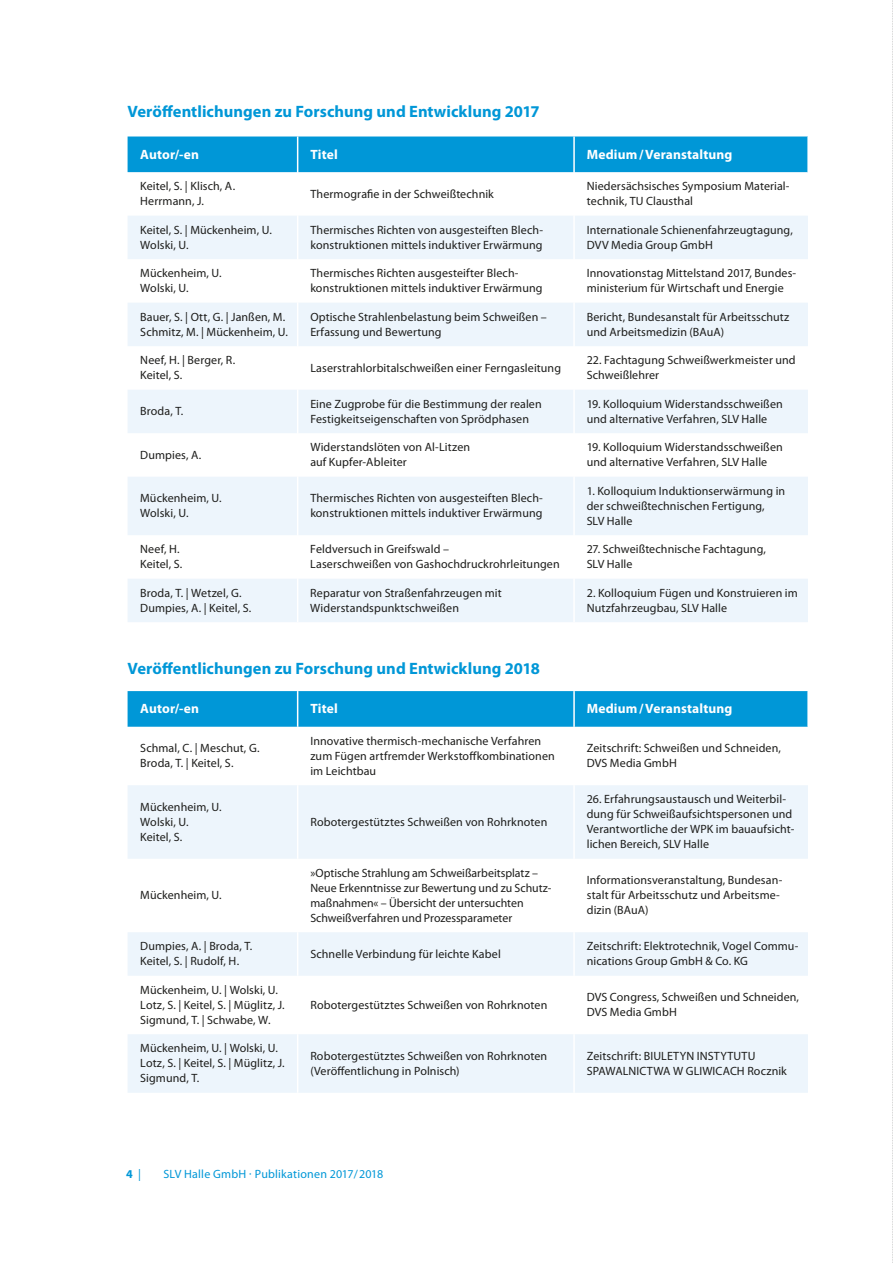
<style>
.page{position:relative;width:893px;height:1263px;background:#fff}
.page>*{position:absolute;margin:0;border:0;box-sizing:border-box;transform-origin:0 0}
.t1{font:700 16.5px "Myriad Pro";color:#0097d7}
.t2{font:700 13.5px "Myriad Pro";letter-spacing:.01em;color:#fff}
.t3{font:12px/15px "Myriad Pro";letter-spacing:.01em;color:#1d1d1b}
.t4{font:12px "Myriad Pro";letter-spacing:.015em;color:#0097d7}
.t5{font:700 12px "Myriad Pro";color:#0097d7}
.s1{font-weight:400}
</style>
<div class="page">
<div style="left:128px;top:136px;width:680px;height:36px;background:#0097d7"></div>
<svg style="left:128px;top:216px;width:680px;height:406px;fill:#edf5fc"></svg>
<hr style="left:297px;top:216px;width:1px;height:43px;background:#fff">
<hr style="left:573px;top:216px;width:2px;height:43px;background:#fff">
<hr style="left:297px;top:259px;width:1px;height:44px;background:#fff">
<hr style="left:573px;top:259px;width:2px;height:44px;background:#fff">
<hr style="left:297px;top:303px;width:1px;height:43px;background:#fff">
<hr style="left:573px;top:303px;width:2px;height:43px;background:#fff">
<hr style="left:297px;top:346px;width:1px;height:44px;background:#fff">
<hr style="left:573px;top:346px;width:2px;height:44px;background:#fff">
<hr style="left:297px;top:390px;width:1px;height:43px;background:#fff">
<hr style="left:573px;top:390px;width:2px;height:43px;background:#fff">
<hr style="left:297px;top:137px;width:1px;height:35px;background:#fff">
<hr style="left:573px;top:137px;width:2px;height:35px;background:#fff">
<hr style="left:297px;top:433px;width:1px;height:44px;background:#fff">
<hr style="left:573px;top:433px;width:2px;height:44px;background:#fff">
<hr style="left:297px;top:477px;width:1px;height:58px;background:#fff">
<hr style="left:573px;top:477px;width:2px;height:58px;background:#fff">
<hr style="left:297px;top:535px;width:1px;height:44px;background:#fff">
<hr style="left:573px;top:535px;width:2px;height:44px;background:#fff">
<hr style="left:297px;top:579px;width:1px;height:43px;background:#fff">
<hr style="left:573px;top:579px;width:2px;height:43px;background:#fff">
<hr style="left:807px;top:137px;width:1px;height:35px;background:#fff">
<div style="left:128px;top:691px;width:679px;height:36px;background:#0097d7"></div>
<svg style="left:128px;top:785px;width:680px;height:308px;fill:#edf5fc"></svg>
<hr style="left:297px;top:691px;width:1px;height:36px;background:#fff">
<hr style="left:573px;top:691px;width:2px;height:36px;background:#fff">
<hr style="left:297px;top:785px;width:1px;height:74px;background:#fff">
<hr style="left:573px;top:785px;width:2px;height:74px;background:#fff">
<hr style="left:297px;top:859px;width:1px;height:73px;background:#fff">
<hr style="left:573px;top:859px;width:2px;height:73px;background:#fff">
<hr style="left:297px;top:932px;width:1px;height:44px;background:#fff">
<hr style="left:573px;top:932px;width:2px;height:44px;background:#fff">
<hr style="left:297px;top:976px;width:1px;height:58px;background:#fff">
<hr style="left:573px;top:976px;width:2px;height:58px;background:#fff">
<hr style="left:297px;top:1034px;width:1px;height:59px;background:#fff">
<hr style="left:573px;top:1034px;width:2px;height:59px;background:#fff">
<svg style="left:892px;top:0;width:1px;height:1263px"></svg>
<h1 class="t1" style="left:128px;top:102px;width:413px">Veröffentlichungen zu Forschung und Entwicklung 2017</h1>
<p class="t2" style="left:140px;top:147px;width:60px">Autor/-en</p>
<p class="t2" style="left:310px;top:147px;width:29px">Titel</p>
<p class="t2" style="left:587px;top:147px;width:147px">Medium/Veranstaltung</p>
<p class="t3" style="left:140px;top:179px;width:96px">Keitel, S. | Klisch, A.<br>Herrmann, J.</p>
<p class="t3" style="left:310px;top:186px;width:185px">Thermografie in der Schweißtechnik</p>
<p class="t3" style="left:587px;top:179px;width:204px">Niedersächsisches Symposium Material&shy;technik, TU Clausthal</p>
<p class="t3" style="left:140px;top:222px;width:133px">Keitel, S. | Mückenheim, U.<br>Wolski, U.</p>
<p class="t3" style="left:310px;top:222px;width:234px">Thermisches Richten von ausgesteiften Blech&shy;konstruktionen mittels induktiver Erwärmung</p>
<p class="t3" style="left:587px;top:222px;width:208px">Internationale Schienenfahrzeugtagung,<br>DVV Media Group GmbH</p>
<p class="t3" style="left:140px;top:266px;width:83px">Mückenheim, U.<br>Wolski, U.</p>
<p class="t3" style="left:310px;top:266px;width:234px">Thermisches Richten ausgesteifter Blech&shy;konstruktionen mittels induktiver Erwärmung</p>
<p class="t3" style="left:587px;top:266px;width:211px">Innovationstag Mittelstand 2017, Bundes&shy;ministerium für Wirtschaft und Energie</p>
<p class="t3" style="left:140px;top:309px;width:149px">Bauer, S. | Ott, G. | Janßen, M.<br>Schmitz, M. | Mückenheim, U.</p>
<p class="t3" style="left:310px;top:309px;width:238px">Optische Strahlenbelastung beim Schweißen –<br>Erfassung und Bewertung</p>
<p class="t3" style="left:587px;top:309px;width:204px">Bericht, Bundesanstalt für Arbeitsschutz und Arbeitsmedizin (BAuA)</p>
<p class="t3" style="left:140px;top:353px;width:96px">Neef, H. | Berger, R.<br>Keitel, S.</p>
<p class="t3" style="left:310px;top:360px;width:252px">Laserstrahlorbitalschweißen einer Ferngasleitung</p>
<p class="t3" style="left:587px;top:353px;width:210px">22. Fachtagung Schweißwerkmeister und<br>Schweißlehrer</p>
<p class="t3" style="left:140px;top:404px;width:45px">Broda, T.</p>
<p class="t3" style="left:310px;top:396px;width:233px">Eine Zugprobe für die Bestimmung der realen<br>Festigkeitseigenschaften von Sprödphasen</p>
<p class="t3" style="left:587px;top:396px;width:198px">19. Kolloquium Widerstandsschweißen und alternative Verfahren, SLV Halle</p>
<p class="t3" style="left:140px;top:447px;width:63px">Dumpies, A.</p>
<p class="t3" style="left:310px;top:440px;width:161px">Widerstandslöten von Al-Litzen auf Kupfer-Ableiter</p>
<p class="t3" style="left:587px;top:440px;width:198px">19. Kolloquium Widerstandsschweißen und alternative Verfahren, SLV Halle</p>
<p class="t3" style="left:140px;top:491px;width:83px">Mückenheim, U.<br>Wolski, U.</p>
<p class="t3" style="left:310px;top:491px;width:234px">Thermisches Richten von ausgesteiften Blech&shy;konstruktionen mittels induktiver Erwärmung</p>
<p class="t3" style="left:587px;top:483px;width:200px">1. Kolloquium Induktionserwärmung in der schweißtechnischen Fertigung,<br>SLV Halle</p>
<p class="t3" style="left:140px;top:542px;width:44px">Neef, H.<br>Keitel, S.</p>
<p class="t3" style="left:310px;top:542px;width:251px">Feldversuch in Greifswald –<br>Laserschweißen von Gashochdruckrohrleitungen</p>
<p class="t3" style="left:587px;top:542px;width:181px">27. Schweißtechnische Fachtagung,<br>SLV Halle</p>
<p class="t3" style="left:140px;top:585px;width:113px">Broda, T. | Wetzel, G.<br>Dumpies, A. | Keitel, S.</p>
<p class="t3" style="left:310px;top:585px;width:193px">Reparatur von Straßenfahrzeugen mit<br>Widerstandspunktschweißen</p>
<p class="t3" style="left:587px;top:585px;width:213px">2. Kolloquium Fügen und Konstruieren im<br>Nutzfahrzeugbau, SLV Halle</p>
<h1 class="t1" style="left:128px;top:659px;width:414px">Veröffentlichungen zu Forschung und Entwicklung 2018</h1>
<p class="t2" style="left:140px;top:701px;width:60px">Autor/-en</p>
<p class="t2" style="left:310px;top:701px;width:29px">Titel</p>
<p class="t2" style="left:587px;top:701px;width:147px">Medium/Veranstaltung</p>
<p class="t3" style="left:140px;top:741px;width:121px">Schmal, C. | Meschut, G.<br>Broda, T. | Keitel, S.</p>
<p class="t3" style="left:310px;top:733px;width:246px">Innovative thermisch-mechanische Verfahren zum Fügen artfremder Werkstoffkombinationen im Leichtbau</p>
<p class="t3" style="left:587px;top:741px;width:196px">Zeitschrift: Schweißen und Schneiden,<br>DVS Media GmbH</p>
<p class="t3" style="left:140px;top:799px;width:83px">Mückenheim, U.<br>Wolski, U.<br>Keitel, S.</p>
<p class="t3" style="left:587px;top:792px;width:209px">26. Erfahrungsaustausch und Weiterbil&shy;dung für Schweißaufsichtspersonen und Verantwortliche der WPK im bauaufsicht&shy;lichen Bereich, SLV Halle</p>
<p class="t3" style="left:310px;top:814px;width:238px">Robotergestütztes Schweißen von Rohrknoten</p>
<p class="t3" style="left:140px;top:888px;width:83px">Mückenheim, U.</p>
<p class="t3" style="left:310px;top:865px;width:243px">»Optische Strahlung am Schweißarbeitsplatz – Neue Erkenntnisse zur Bewertung und zu Schutz&shy;maßnahmen« – Übersicht der untersuchten Schweißverfahren und Prozessparameter</p>
<p class="t3" style="left:587px;top:873px;width:197px">Informationsveranstaltung, Bundesan&shy;stalt für Arbeitsschutz und Arbeitsme&shy;dizin (BAuA)</p>
<p class="t3" style="left:140px;top:939px;width:114px">Dumpies, A. | Broda, T.<br>Keitel, S. | Rudolf, H.</p>
<p class="t3" style="left:310px;top:946px;width:192px">Schnelle Verbindung für leichte Kabel</p>
<p class="t3" style="left:587px;top:939px;width:213px">Zeitschrift: Elektrotechnik, Vogel Commu&shy;nications Group GmbH &amp; Co. KG</p>
<p class="t3" style="left:140px;top:982px;width:146px">Mückenheim, U. | Wolski, U.<br>Lotz, S. | Keitel, S. | Müglitz, J.<br>Sigmund, T. | Schwabe, W.</p>
<p class="t3" style="left:310px;top:997px;width:238px">Robotergestütztes Schweißen von Rohrknoten</p>
<p class="t3" style="left:587px;top:990px;width:214px">DVS Congress, Schweißen und Schneiden,<br>DVS Media GmbH</p>
<p class="t3" style="left:140px;top:1041px;width:146px">Mückenheim, U. | Wolski, U.<br>Lotz, S. | Keitel, S. | Müglitz, J.<br>Sigmund, T.</p>
<p class="t3" style="left:310px;top:1048px;width:238px">Robotergestütztes Schweißen von Rohrknoten (Veröffentlichung in Polnisch)</p>
<p class="t3" style="left:587px;top:1048px;width:202px">Zeitschrift: BIULETYN INSTYTUTU<br>SPAWALNICTWA W GLIWICACH Rocznik</p>
<p class="t5" style="left:126px;top:1167px;width:16px">4 <span class="s1">|</span></p>
<p class="t4" style="left:164px;top:1167px;width:221px">SLV Halle GmbH · Publikationen 2017/2018</p>
</div>
